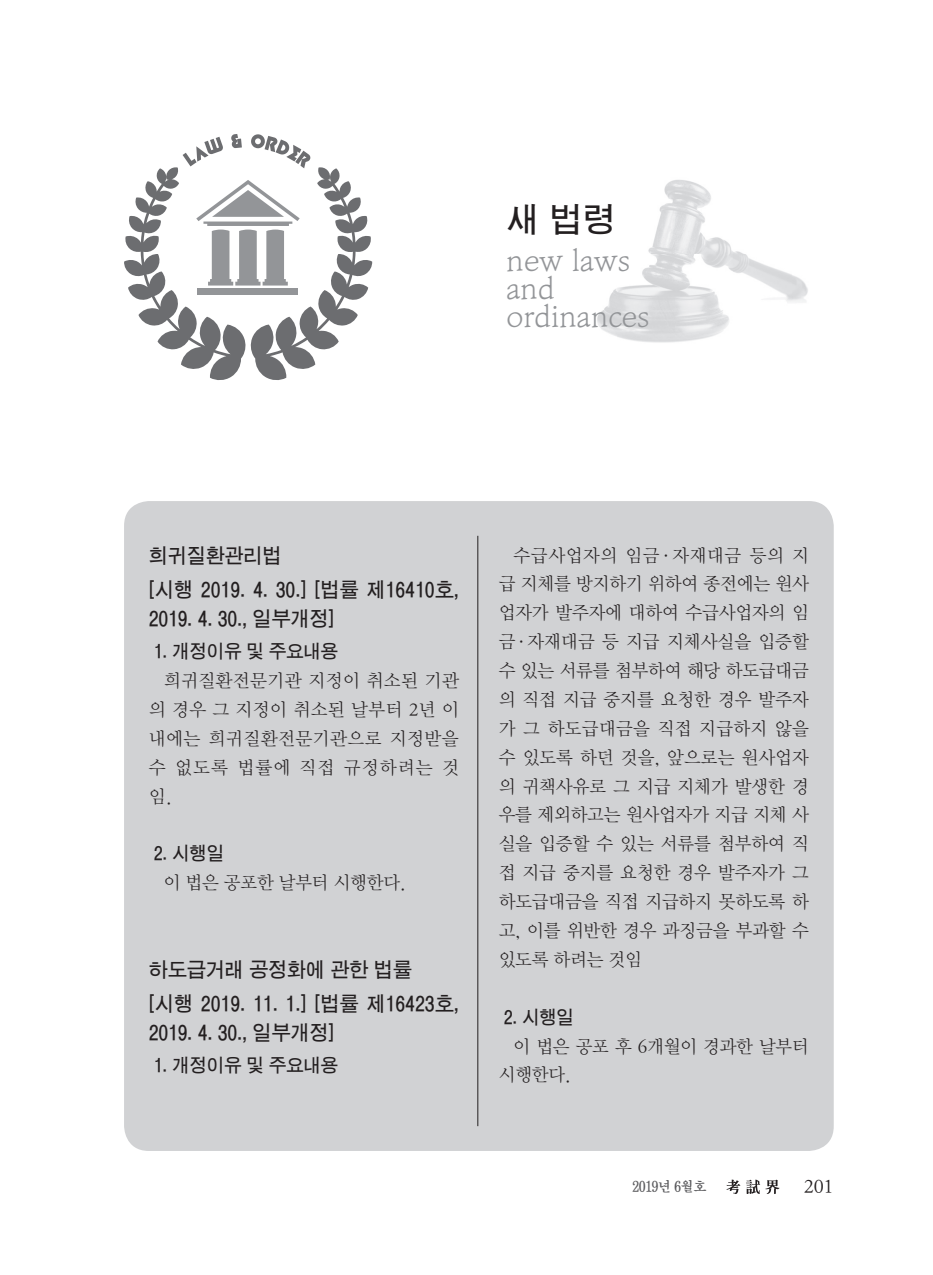
<style>
.page{position:relative;width:933px;height:1275px;background:#fff}
.page>*{position:absolute;margin:0;border:0;box-sizing:border-box;transform-origin:0 0}
.t1{font:33.25px "D Xgo Std 40";color:#231f20}
.t2{font:31.5px/28px "DX Pn M Std";letter-spacing:-.01em;color:#939598}
.t3{font:20.12px/33.8px "D Xgo Std 40";letter-spacing:-.01em;color:#231f20;scale:.95 1}
.t4{font:19.25px "DX Nmu Std 30";color:#231f20}
.t5{font:18.38px/28.9px "DX Nmu Std 20";color:#231f20;text-align:justify}
.t6{font:18.38px "D Xgo Std 40";letter-spacing:-.01em;color:#231f20;scale:.95 1}
.t7{font:14px "D Xmu Std 40";letter-spacing:-.05em;color:#5a5a5d;scale:.95 1}
.s1{font-family:"DX Nmu Std 30"}
</style>
<div class="page">
<svg style="left:726px;top:1179px;width:14px;height:15px"></svg>
<svg style="left:746px;top:1179px;width:33px;height:15px"></svg>
<svg style="left:124px;top:134px;width:248px;height:246px"></svg>
<img style="left:597px;top:180px;width:211px;height:163px">
<div style="left:124px;top:501px;width:709px;height:650px;background:#d1d2d4;border-radius:25px"></div>
<hr style="left:477px;top:536px;width:1px;height:590px;background:#231f20">
<h1 class="t1" style="left:506px;top:203px;width:111px">새 법령</h1>
<h2 class="t2" style="left:506px;top:247px;width:145px">new laws and ordinances</h2>
<p class="t3" style="left:149px;top:540px;width:328px">희귀질환관리법<br>[시행 2019. 4. 30.] [법률 제16410호,</p>
<p class="t3" style="left:149px;top:603px;width:197px">2019. 4. 30., 일부개정]</p>
<p class="t6" style="left:154px;top:642px;width:195px">1. 개정이유 및 주요내용</p>
<p class="t5" style="left:149px;top:667px;width:312px;text-indent:15px">희귀질환전문기관 지정이 취소된 기관 의 경우 그 지정이 취소된 날부터 2년 이 내에는 희귀질환전문기관으로 지정받을 수 없도록 법률에 직접 규정하려는 것 임.</p>
<p class="t6" style="left:154px;top:844px;width:76px">2. 시행일</p>
<p class="t5" style="left:164px;top:869px;width:243px">이 법은 공포한 날부터 시행한다.</p>
<p class="t3" style="left:149px;top:954px;width:328px">하도급거래 공정화에 관한 법률 [시행 2019. 11. 1.] [법률 제16423호,</p>
<p class="t3" style="left:149px;top:1017px;width:197px">2019. 4. 30., 일부개정]</p>
<p class="t6" style="left:154px;top:1056px;width:195px">1. 개정이유 및 주요내용</p>
<p class="t5" style="left:499px;top:541px;width:312px;text-indent:15px">수급사업자의 임금<span class="s1">·</span>자재대금 등의 지 급 지체를 방지하기 위하여 종전에는 원사 업자가 발주자에 대하여 수급사업자의 임 금<span class="s1">·</span>자재대금 등 지급 지체사실을 입증할 수 있는 서류를 첨부하여 해당 하도급대금 의 직접 지급 중지를 요청한 경우 발주자 가 그 하도급대금을 직접 지급하지 않을 수 있도록 하던 것을, 앞으로는 원사업자 의 귀책사유로 그 지급 지체가 발생한 경 우를 제외하고는 원사업자가 지급 지체 사 실을 입증할 수 있는 서류를 첨부하여 직 접 지급 중지를 요청한 경우 발주자가 그 하도급대금을 직접 지급하지 못하도록 하 고, 이를 위반한 경우 과징금을 부과할 수 있도록 하려는 것임</p>
<p class="t6" style="left:504px;top:1008px;width:76px">2. 시행일</p>
<p class="t5" style="left:499px;top:1032px;width:312px;text-indent:15px">이 법은 공포 후 6개월이 경과한 날부터 시행한다.</p>
<p class="t7" style="left:632px;top:1180px;width:80px">2019년 6월호</p>
<p class="t4" style="left:804px;top:1177px;width:31px">201</p>
</div>
